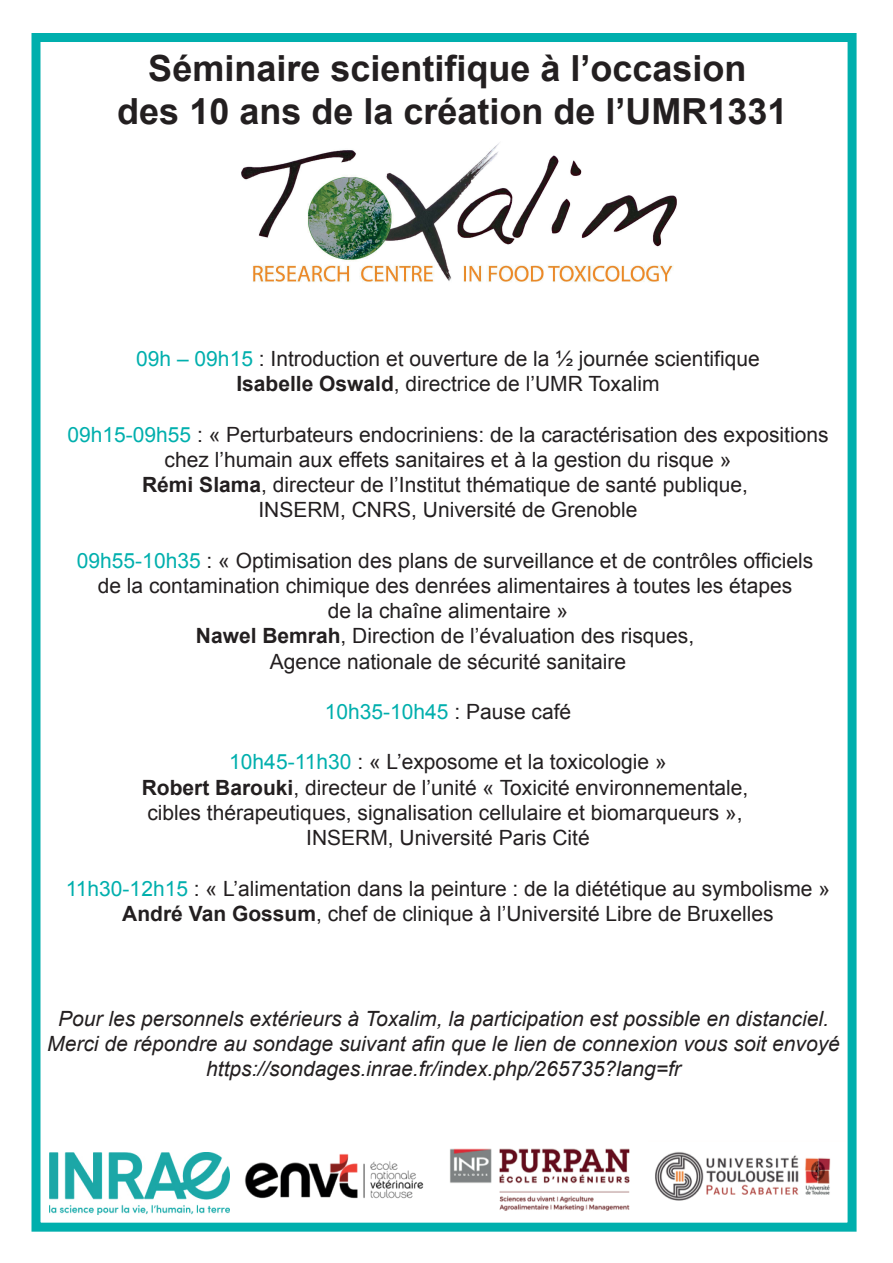
<style>
.page{position:relative;width:893px;height:1263px;background:#fff}
.page>*{position:absolute;margin:0;border:0;box-sizing:border-box;transform-origin:0 0}
.t1{font:700 36px/43.2px "Arial";color:#231f20;text-align:center}
.t2{font:21px/25.2px "Arial";color:#231f20;text-align:center}
.t3{font:italic 21px/25.2px "Arial";color:#231f20;text-align:center}
.t4{font:21px "Arial";color:#00afad}
.s1{color:#00afad}
.s2{font-weight:700}
.s3{color:#231f20}
</style>
<div class="page">
<div style="left:32px;top:33px;width:824px;height:1199px;background:#fff;border:9px solid #00afad"></div>
<img style="left:50px;top:1152px;width:180px;height:62px">
<img style="left:245px;top:1148px;width:586px;height:63px">
<img style="left:242px;top:143px;width:435px;height:139px">
<h1 class="t1" style="left:117px;top:48px;width:672px">Séminaire scientifique à l’occasion<br>des 10 ans de la création de l’UMR1331</h1>
<p class="t2" style="left:136px;top:346px;width:625px"><span class="s1">09h – 09h15</span> : Introduction et ouverture de la ½ journée scientifique<br><span class="s2">Isabelle Oswald</span>, directrice de l’UMR Toxalim</p>
<p class="t2" style="left:67px;top:422px;width:763px"><span class="s1">09h15-09h55</span> : « Perturbateurs endocriniens: de la caractérisation des expositions chez l’humain aux effets sanitaires et à la gestion du risque »<br><span class="s2">Rémi Slama</span>, directeur de l’Institut thématique de santé publique,<br>INSERM, CNRS, Université de Grenoble</p>
<p class="t2" style="left:77px;top:548px;width:738px"><span class="s1">09h55-10h35</span> : « Optimisation des plans de surveillance et de contrôles officiels de la contamination chimique des denrées alimentaires à toutes les étapes<br>de la chaîne alimentaire »<br><span class="s2">Nawel Bemrah</span>, Direction de l’évaluation des risques,<br>Agence nationale de sécurité sanitaire</p>
<p class="t4" style="left:325px;top:698px;width:248px">10h35-10h45 <span class="s3">: Pause café</span></p>
<p class="t2" style="left:142px;top:750px;width:608px"><span class="s1">10h45-11h30</span> : « L’exposome et la toxicologie »<br><span class="s2">Robert Barouki</span>, directeur de l’unité « Toxicité environnementale, cibles thérapeutiques, signalisation cellulaire et biomarqueurs », INSERM, Université Paris Cité</p>
<p class="t2" style="left:66px;top:876px;width:766px"><span class="s1">11h30-12h15</span> : « L’alimentation dans la peinture : de la diététique au symbolisme »<br><span class="s2">André Van Gossum</span>, chef de clinique à l’Université Libre de Bruxelles</p>
<p class="t3" style="left:47px;top:1006px;width:794px">Pour les personnels extérieurs à Toxalim, la participation est possible en distanciel.<br>Merci de répondre au sondage suivant afin que le lien de connexion vous soit envoyé https://sondages.inrae.fr/index.php/265735?lang=fr</p>
</div>
